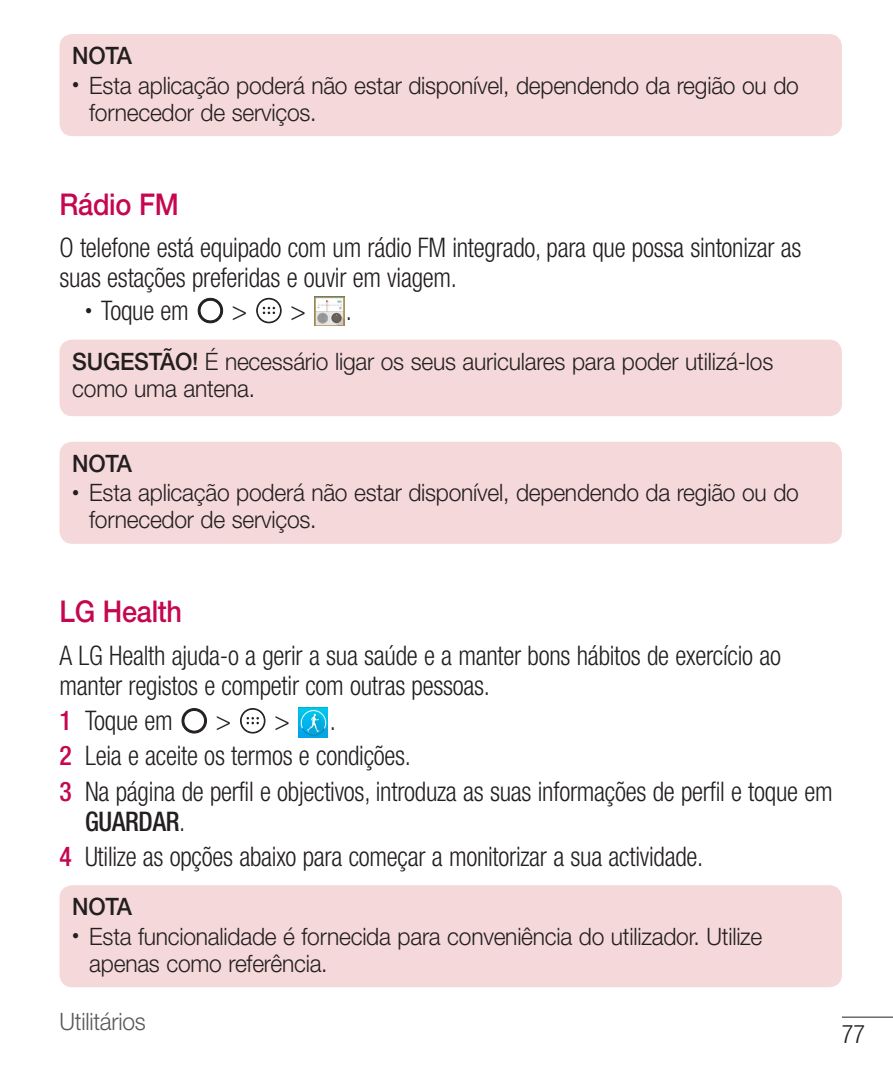
<style>
.page{position:relative;width:893px;height:1072px;background:#fff}
.page>*{position:absolute;margin:0;border:0;box-sizing:border-box;transform-origin:0 0}
.Head_02_TOC{font:500 30px "Helvetica Neue LT Pro";letter-spacing:-.01em;color:#c50750;scale:.9 1}
.main{font:300 condensed 27px/30px "Helvetica Neue LT Pro";letter-spacing:-.01em;color:#231f20;scale:.95 1}
.main_Num{font:300 condensed 27px/30px "Helvetica Neue LT Pro";letter-spacing:-.01em;color:#231f20;scale:.95 1}
.main_DOT{font:300 condensed 27px "Helvetica Neue LT Pro";letter-spacing:-.01em;color:#231f20;scale:.95 1}
.main_Num_1{font:300 condensed 27px "Helvetica Neue LT Pro";letter-spacing:-.01em;color:#231f20;scale:.95 1}
.t1{font:300 condensed 25.5px "Helvetica Neue LT Pro";color:#231f20;scale:.95 1}
.t2{font:300 24px/27px "Helvetica Neue LT Pro";letter-spacing:-.01em;color:#231f20;scale:.95 1}
.t3{font:500 24px "Helvetica Neue LT Pro";letter-spacing:-.01em;color:#231f20;scale:.95 1}
.t4{font:300 24px "Helvetica Neue LT Pro";letter-spacing:-.01em;color:#57585a;scale:.95 1}
.s1{font-weight:400;font-stretch:condensed;font-size:15px}
.s2{font-size:15px}
.s3{font-weight:500}
.s4{font-weight:500;color:#c50750}
</style>
<div class="page">
<hr style="left:842px;top:1016px;width:51px;height:1px;background:#231f20">
<div style="left:60px;top:34px;width:782px;height:102px;background:#f5d8da;border-radius:13px"></div>
<svg style="left:198px;top:298px;width:25px;height:25px"></svg>
<svg style="left:256px;top:298px;width:26px;height:25px"></svg>
<div style="left:257px;top:299px;width:23px;height:23px;background:#fff;border-radius:50%"></div>
<div style="left:257px;top:299px;width:24px;height:23px;border:1px solid #231f20;border-radius:50%"></div>
<svg style="left:263px;top:307px;width:12px;height:7px"></svg>
<img style="left:314px;top:296px;width:30px;height:30px">
<div style="left:60px;top:339px;width:782px;height:77px;background:#f5d8da;border-radius:13px"></div>
<div style="left:60px;top:441px;width:782px;height:103px;background:#f5d8da;border-radius:13px"></div>
<svg style="left:182px;top:708px;width:24px;height:25px"></svg>
<svg style="left:240px;top:708px;width:25px;height:25px"></svg>
<div style="left:241px;top:709px;width:23px;height:23px;background:#fff;border-radius:50%"></div>
<div style="left:241px;top:709px;width:23px;height:23px;border:1px solid #231f20;border-radius:50%"></div>
<svg style="left:247px;top:717px;width:12px;height:7px"></svg>
<img style="left:298px;top:707px;width:30px;height:30px">
<div style="left:60px;top:885px;width:782px;height:102px;background:#f5d8da;border-radius:13px"></div>
<p class="t3" style="left:72px;top:41px;width:64px">NOTA</p>
<p class="t2" style="left:89px;top:71px;width:748px;text-indent:-17px"><span class="s1">•</span> Esta aplicação poderá não estar disponível, dependendo da região ou do fornecedor de serviços.</p>
<p class="Head_02_TOC" style="left:60px;top:186px;width:134px">Rádio FM</p>
<p class="main" style="left:60px;top:233px;width:782px">O telefone está equipado com um rádio FM integrado, para que possa sintonizar as suas estações preferidas e ouvir em viagem.</p>
<p class="main_DOT" style="left:85px;top:295px;width:111px"><span class="s2">•</span> Toque em</p>
<p class="main_DOT" style="left:232px;top:295px;width:79px">&gt; &gt;</p>
<p class="main_DOT" style="left:346px;top:295px;width:8px">.</p>
<p class="t2" style="left:72px;top:347px;width:739px"><span class="s3">SUGESTÃO!</span> É necessário ligar os seus auriculares para poder utilizá-los como uma antena.</p>
<p class="t3" style="left:72px;top:449px;width:64px">NOTA</p>
<p class="t2" style="left:89px;top:478px;width:748px;text-indent:-17px"><span class="s1">•</span> Esta aplicação poderá não estar disponível, dependendo da região ou do fornecedor de serviços.</p>
<p class="Head_02_TOC" style="left:60px;top:594px;width:138px">LG Health</p>
<p class="main" style="left:60px;top:640px;width:761px">A LG Health ajuda-o a gerir a sua saúde e a manter bons hábitos de exercício ao manter registos e competir com outras pessoas.</p>
<p class="main_Num_1" style="left:60px;top:705px;width:121px"><span class="s4">1</span> Toque em</p>
<p class="main_Num_1" style="left:216px;top:705px;width:79px">&gt; &gt;</p>
<p class="main_Num_1" style="left:330px;top:705px;width:8px">.</p>
<p class="main_Num" style="left:60px;top:740px;width:372px"><span class="s4">2</span> Leia e aceite os termos e condições.</p>
<p class="main_Num" style="left:85px;top:775px;width:788px;text-indent:-26px"><span class="s4">3</span> Na página de perfil e objectivos, introduza as suas informações de perfil e toque em<br><span class="s3">GUARDAR</span>.</p>
<p class="main_Num" style="left:60px;top:840px;width:679px"><span class="s4">4</span> Utilize as opções abaixo para começar a monitorizar a sua actividade.</p>
<p class="t3" style="left:72px;top:892px;width:64px">NOTA</p>
<p class="t2" style="left:89px;top:922px;width:710px;text-indent:-17px"><sup>•</sup> Esta funcionalidade é fornecida para conveniência do utilizador. Utilize apenas como referência.</p>
<p class="t4" style="left:60px;top:1006px;width:92px">Utilitários</p>
<p class="t1" style="left:842px;top:1019px;width:26px">77</p>
</div>
